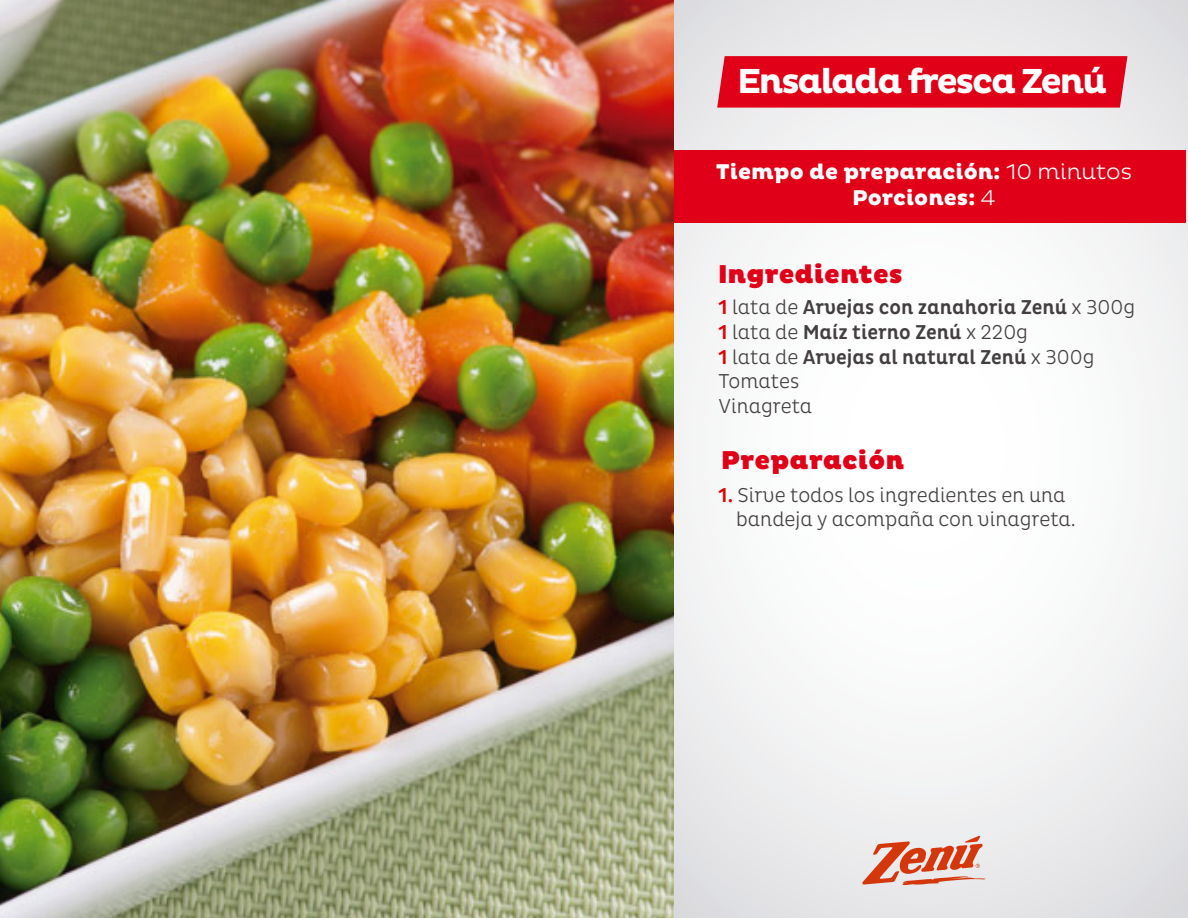
<style>
.page{position:relative;width:1188px;height:918px;background:#fff}
.page>*{position:absolute;margin:0;border:0;box-sizing:border-box;transform-origin:0 0}
.t1{font:700 35.4px "Pluto";letter-spacing:-.06em;color:#fff}
.t2{font:900 26.25px "Pluto";color:#e00017}
.t3{font:800 21.75px/25.8px "Pluto";color:#fff;text-align:center}
.t4{font:500 20.4px/24.6px "Pluto Cond";color:#433f40}
.t5{font:300 20.4px/24.6px "Pluto Cond";color:#433f40}
.s1{font-weight:300}
.s2{color:#e00109}
.s3{font-weight:500;color:#e00109}
</style>
<div class="page">
<svg style="left:674px;top:0;width:514px;height:918px"></svg>
<div style="left:662px;top:150px;width:524px;height:72px;background:#e00017"></div>
<svg style="left:862px;top:835px;width:124px;height:50px;background:#e2a697"></svg>
<div style="left:717px;top:56px;width:410px;height:52px;background:#e00017"></div>
<img style="left:0;top:0;width:674px;height:918px">
<h1 class="t1" style="left:737px;top:61px;width:372px">Ensalada fresca Zenú</h1>
<p class="t3" style="left:716px;top:159px;width:418px">Tiempo de preparación: <span class="s1">10 minutos<br></span>Porciones: <span class="s1">4</span></p>
<p class="t2" style="left:718px;top:259px;width:187px">Ingredientes</p>
<p class="t4" style="left:719px;top:296px;width:418px"><span class="s2">1</span> <span class="s1">lata de</span> Arvejas con zanahoria Zenú <span class="s1">x 300g<br></span><span class="s2">1</span> <span class="s1">lata de</span> Maíz tierno Zenú <span class="s1">x 220g<br></span><span class="s2">1</span> <span class="s1">lata de</span> Arvejas al natural Zenú <span class="s1">x 300g<br>Tomates<br>Vinagreta</span></p>
<p class="t2" style="left:721px;top:445px;width:185px">Preparación</p>
<p class="t5" style="left:736px;top:482px;width:341px;text-indent:-18px"><span class="s3">1.</span> Sirve todos los ingredientes en una bandeja y acompaña con vinagreta.</p>
</div>
